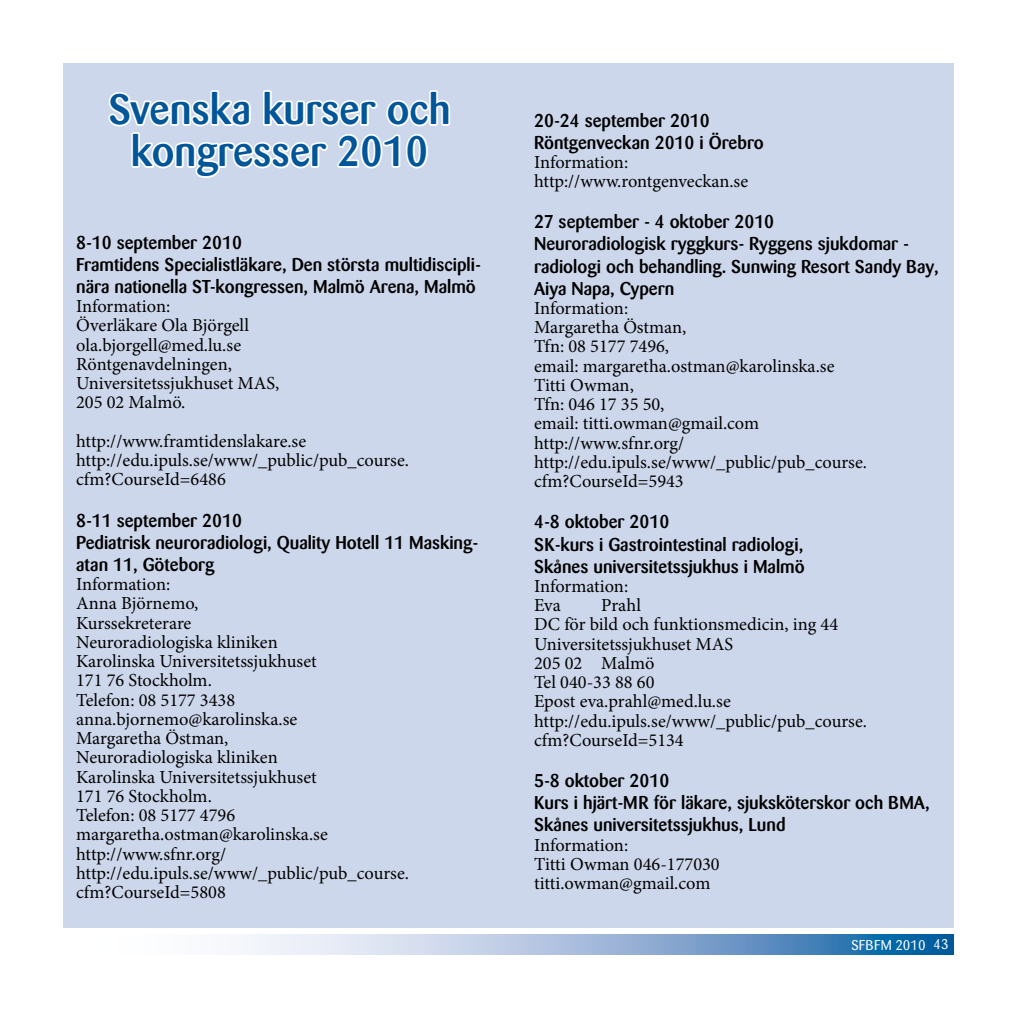
<style>
.page{position:relative;width:1017px;height:1017px;background:#fff}
.page>*{position:absolute;margin:0;border:0;box-sizing:border-box;transform-origin:0 0}
.t1{font:500 42px/42px "Barmeno";color:#005698;text-align:center}
.t2{font:18.38px/19.2px "Minion Pro";color:#000}
.t3{font:500 18.38px/22.1px "Barmeno";color:#000}
.t4{font:14px "Barmeno";letter-spacing:.01em;color:#fff}
</style>
<div class="page">
<svg style="left:238px;top:934px;width:716px;height:20px;background:#91b2d4"></svg>
<div style="left:63px;top:63px;width:891px;height:865px;background:#cdd7eb"></div>
<svg style="left:108px;top:90px;width:342px;height:88px"></svg>
<h1 class="t1" style="left:108px;top:89px;width:344px">Svenska kurser och kongresser 2010</h1>
<p class="t3" style="left:76px;top:231px;width:406px">8-10 september 2010<br>Framtidens Specialistläkare, Den största multidiscipli&shy;nära nationella ST-kongressen, Malmö Arena, Malmö</p>
<p class="t2" style="left:76px;top:297px;width:205px">Information:<br>Överläkare Ola Björgell ola.bjorgell@med.lu.se<br>Röntgenavdelningen,<br>Universitetssjukhuset MAS,<br>205 02 Malmö.</p>
<p class="t2" style="left:76px;top:431px;width:334px">http://www.framtidenslakare.se http://edu.ipuls.se/www/_public/pub_course. cfm?CourseId=6486</p>
<p class="t3" style="left:76px;top:509px;width:403px">8-11 september 2010<br>Pediatrisk neuroradiologi, Quality Hotell 11 Masking&shy;atan 11, Göteborg</p>
<p class="t2" style="left:76px;top:575px;width:334px">Information:<br>Anna Björnemo,<br>Kurssekreterare<br>Neuroradiologiska kliniken<br>Karolinska Universitetssjukhuset<br>171 76 Stockholm.<br>Telefon: 08 5177 3438 anna.bjornemo@karolinska.se<br>Margaretha Östman,<br>Neuroradiologiska kliniken<br>Karolinska Universitetssjukhuset<br>171 76 Stockholm.<br>Telefon: 08 5177 4796 margaretha.ostman@karolinska.se http://www.sfnr.org/ http://edu.ipuls.se/www/_public/pub_course. cfm?CourseId=5808</p>
<p class="t3" style="left:534px;top:109px;width:231px">20-24 september 2010<br>Röntgenveckan 2010 i Örebro</p>
<p class="t2" style="left:534px;top:152px;width:216px">Information: http://www.rontgenveckan.se</p>
<p class="t3" style="left:534px;top:211px;width:406px">27 september - 4 oktober 2010<br>Neuroradiologisk ryggkurs- Ryggens sjukdomar - radiologi och behandling. Sunwing Resort Sandy Bay, Aiya Napa, Cypern</p>
<p class="t2" style="left:534px;top:298px;width:334px">Information:<br>Margaretha Östman,<br>Tfn: 08 5177 7496,<br>email: margaretha.ostman@karolinska.se<br>Titti Owman,<br>Tfn: 046 17 35 50,<br>email: titti.owman@gmail.com http://www.sfnr.org/ http://edu.ipuls.se/www/_public/pub_course. cfm?CourseId=5943</p>
<p class="t3" style="left:534px;top:511px;width:272px">4-8 oktober 2010<br>SK-kurs i Gastrointestinal radiologi,<br>Skånes universitetssjukhus i Malmö</p>
<p class="t2" style="left:534px;top:576px;width:96px">Information:<br>Eva</p>
<p class="t2" style="left:534px;top:596px;width:334px;text-indent:67px">Prahl<br>DC för bild och funktionsmedicin, ing 44<br>Universitetssjukhuset MAS<br>205 02 Malmö<br>Tel 040-33 88 60<br>Epost eva.prahl@med.lu.se http://edu.ipuls.se/www/_public/pub_course. cfm?CourseId=5134</p>
<p class="t3" style="left:534px;top:770px;width:397px">5-8 oktober 2010<br>Kurs i hjärt-MR för läkare, sjuksköterskor och BMA,<br>Skånes universitetssjukhus, Lund</p>
<p class="t2" style="left:534px;top:835px;width:187px">Information:<br>Titti Owman 046-177030 titti.owman@gmail.com</p>
<p class="t4" style="left:851px;top:937px;width:99px">SFBFM 2010 43</p>
</div>
